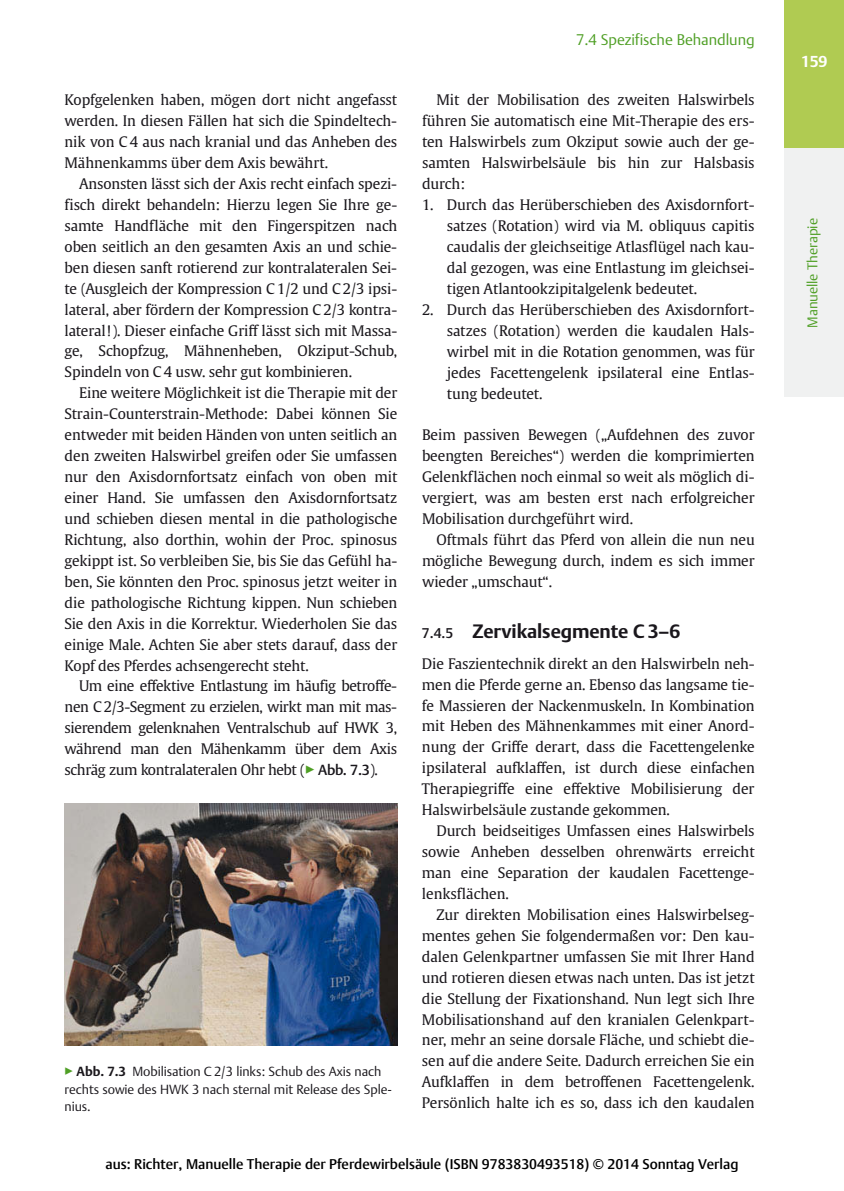
<style>
.page{position:relative;width:844px;height:1191px;background:#fff}
.page>*{position:absolute;margin:0;border:0;box-sizing:border-box;transform-origin:0 0}
.t1{font:19.25px "Adv TT1415 f 0 b 8.B";color:#1a171c}
.t2{font:15.75px "Adv TT1415 f 0 b 8.B";color:#fff}
.t3{font:15.22px "Adv TT1875 e 499";color:#4f9f25}
.t4{font:14.53px/21px "Adv TT1 c 81 c 27 a";color:#1a171c;text-align:justify}
.t5{font:500 14px "Thieme Argo 2011";color:#000}
.t6{font:14px "Adv TT1875 e 499";color:#4f9f25}
.t7{font:13.12px/17.3px "Adv TT1875 e 499";color:#1a171c}
.s1{font-family:"Adv TT1 c 81 c 27 a+fb"}
.s2{color:#4f9f25}
.s3{font-family:"Adv TT114 f 0202"}
.s4{font-family:"Adv TT1415 f 0 b 8.B";color:#4f9f25}
.s5{font-family:"Adv TT1415 f 0 b 8.B"}
.s6{font-style:inherit}
.s7{font-family:"Adv TT114 f 0202";font-size:14px}
</style>
<div class="page">
<div style="left:784px;top:0;width:59px;height:149px;background:#b0cb52"></div>
<div style="left:784px;top:149px;width:59px;height:248px;background:#f0f1f1"></div>
<img style="left:65px;top:804px;width:332px;height:241px">
<p class="t4" style="left:64px;top:90px;width:334px">Kopfgelenken haben, mögen dort nicht angefasst werden. In diesen Fällen hat sich die Spindeltech&shy;nik von C 4 aus nach kranial und das Anheben des Mähnenkamms über dem Axis bewährt.</p>
<p class="t4" style="left:64px;top:174px;width:334px;text-indent:14px">Ansonsten lässt sich der Axis recht einfach spezi&shy;fisch direkt behandeln: Hierzu legen Sie Ihre ge&shy;samte Handfläche mit den Fingerspitzen nach oben seitlich an den gesamten Axis an und schie&shy;ben diesen sanft rotierend zur kontralateralen Sei&shy;te (Ausgleich der Kompression C 1/2 und C 2/3 ipsi&shy;lateral, aber fördern der Kompression C 2/3 kontra&shy;lateral!). Dieser einfache Gri<span class="s1">ff</span> lässt sich mit Massa&shy;ge, Schopfzug, Mähnenheben, Okziput-Schub, Spindeln von C 4 usw. sehr gut kombinieren.</p>
<p class="t4" style="left:65px;top:383px;width:334px;text-indent:14px">Eine weitere Möglichkeit ist die Therapie mit der Strain-Counterstrain-Methode: Dabei können Sie entweder mit beiden Händen von unten seitlich an den zweiten Halswirbel greifen oder Sie umfassen nur den Axisdornfortsatz einfach von oben mit einer Hand. Sie umfassen den Axisdornfortsatz und schieben diesen mental in die pathologische Richtung, also dorthin, wohin der Proc. spinosus gekippt ist. So verbleiben Sie, bis Sie das Gefühl ha&shy;ben, Sie könnten den Proc. spinosus jetzt weiter in die pathologische Richtung kippen. Nun schieben Sie den Axis in die Korrektur. Wiederholen Sie das einige Male. Achten Sie aber stets darauf, dass der Kopf des Pferdes achsengerecht steht.</p>
<p class="t4" style="left:65px;top:676px;width:334px;text-indent:14px">Um eine e<span class="s1">ff</span>ektive Entlastung im häufig betro<span class="s1">ff</span>e&shy;nen C 2/3-Segment zu erzielen, wirkt man mit mas&shy;sierendem gelenknahen Ventralschub auf HWK 3, während man den Mähenkamm über dem Axis schräg zum kontralateralen Ohr hebt (<span class="s2">▶</span> <span class="s3">Abb. 7.3</span>).</p>
<p class="t7" style="left:64px;top:1064px;width:328px"><span class="s4">▶</span> <span class="s5">Abb. 7.3</span> Mobilisation C 2/3 links: Schub des Axis nach rechts sowie des HWK 3 nach sternal mit Release des Sple&shy;nius.</p>
<p class="t3" style="left:576px;top:33px;width:180px">7.4 Spezifische Behandlung</p>
<p class="t4" style="left:422px;top:91px;width:334px;text-indent:14px">Mit der Mobilisation des zweiten Halswirbels führen Sie automatisch eine Mit-Therapie des ers&shy;ten Halswirbels zum Okziput sowie auch der ge&shy;samten Halswirbelsäule bis hin zur Halsbasis durch:</p>
<p class="t4" style="left:446px;top:195px;width:309px;text-indent:-25px">1. Durch das Herüberschieben des Axisdornfort&shy;satzes (Rotation) wird via M. obliquus capitis caudalis der gleichseitige Atlasflügel nach kau&shy;dal gezogen, was eine Entlastung im gleichsei&shy;tigen Atlantookzipitalgelenk bedeutet.</p>
<p class="t4" style="left:446px;top:300px;width:309px;text-indent:-25px">2. Durch das Herüberschieben des Axisdornfort&shy;satzes (Rotation) werden die kaudalen Hals&shy;wirbel mit in die Rotation genommen, was für jedes Facettengelenk ipsilateral eine Entlas&shy;tung bedeutet.</p>
<p class="t4" style="left:422px;top:425px;width:334px">Beim passiven Bewegen (<span class="s6">„</span>Aufdehnen des zuvor beengten Bereiches<span class="s6">“</span>) werden die komprimierten Gelenkflächen noch einmal so weit als möglich di&shy;vergiert, was am besten erst nach erfolgreicher Mobilisation durchgeführt wird.</p>
<p class="t4" style="left:422px;top:530px;width:334px;text-indent:14px">Oftmals führt das Pferd von allein die nun neu mögliche Bewegung durch, indem es sich immer wieder <span class="s6">„</span>umschaut<span class="s6">“</span>.</p>
<h1 class="t1" style="left:422px;top:622px;width:259px"><span class="s7">7.4.5</span> Zervikalsegmente C 3<span class="s6">–</span>6</h1>
<p class="t4" style="left:422px;top:654px;width:334px">Die Faszientechnik direkt an den Halswirbeln neh&shy;men die Pferde gerne an. Ebenso das langsame tie&shy;fe Massieren der Nackenmuskeln. In Kombination mit Heben des Mähnenkammes mit einer Anord&shy;nung der Gri<span class="s1">ff</span>e derart, dass die Facettengelenke ipsilateral aufkla<span class="s1">ff</span>en, ist durch diese einfachen Therapiegri<span class="s1">ff</span>e eine e<span class="s1">ff</span>ektive Mobilisierung der Halswirbelsäule zustande gekommen.</p>
<p class="t4" style="left:422px;top:821px;width:334px;text-indent:14px">Durch beidseitiges Umfassen eines Halswirbels sowie Anheben desselben ohrenwärts erreicht man eine Separation der kaudalen Facettenge&shy;lenksflächen.</p>
<p class="t4" style="left:422px;top:905px;width:334px;text-indent:14px">Zur direkten Mobilisation eines Halswirbelseg&shy;mentes gehen Sie folgendermaßen vor: Den kau&shy;dalen Gelenkpartner umfassen Sie mit Ihrer Hand und rotieren diesen etwas nach unten. Das ist jetzt die Stellung der Fixationshand. Nun legt sich Ihre Mobilisationshand auf den kranialen Gelenkpart&shy;ner, mehr an seine dorsale Fläche, und schiebt die&shy;sen auf die andere Seite. Dadurch erreichen Sie ein Aufkla<span class="s1">ff</span>en in dem betro<span class="s1">ff</span>enen Facettengelenk.<br>Persönlich halte ich es so, dass ich den kaudalen</p>
<p class="t5" style="left:105px;top:1154px;width:634px">aus: Richter, Manuelle Therapie der Pferdewirbelsäule (ISBN 9783830493518) © 2014 Sonntag Verlag</p>
<p class="t2" style="left:800px;top:55px;width:28px">159</p>
<p class="t6" style="left:806px;top:328px;width:111px;rotate:-90deg">Manuelle Therapie</p>
</div>
